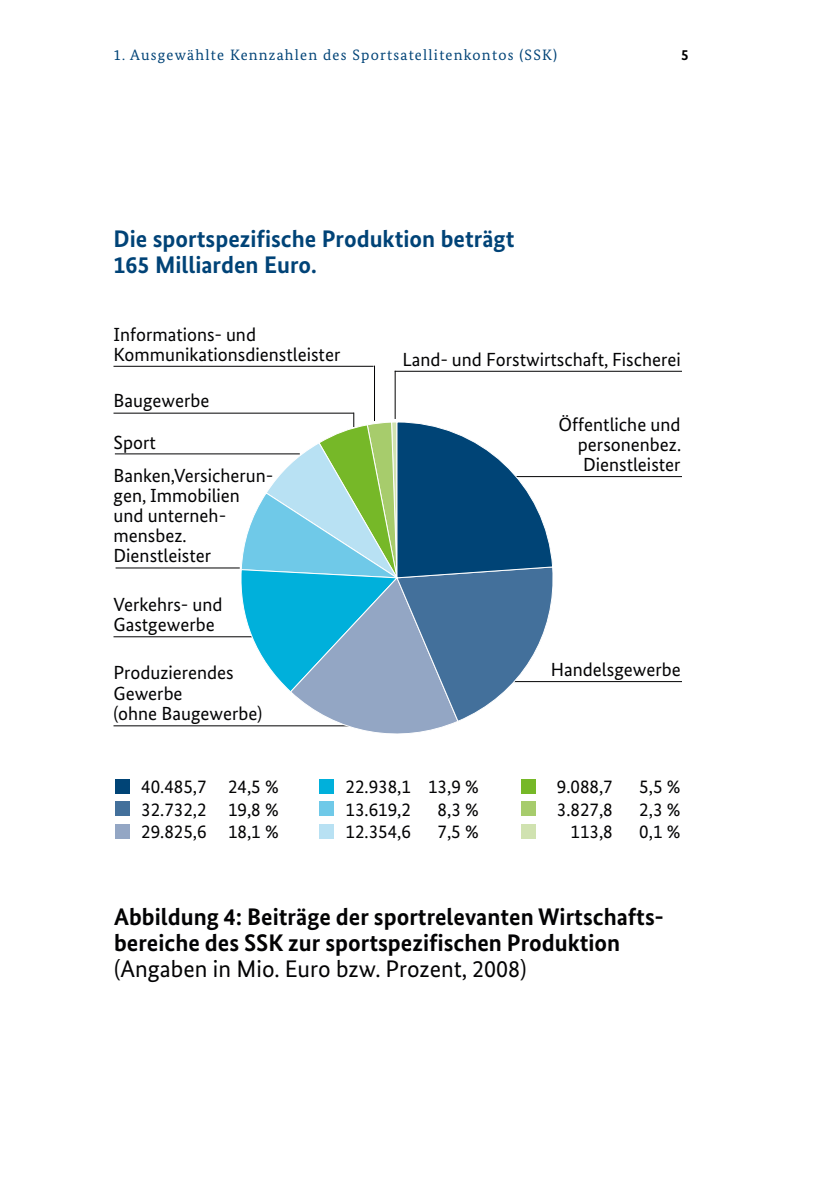
<style>
.page{position:relative;width:840px;height:1191px;background:#fff}
.page>*{position:absolute;margin:0;border:0;box-sizing:border-box;transform-origin:0 0}
.t1{font:700 24px/26px "Bundes Sans";color:#030304}
.t2{font:700 24px/26px "Bundes Sans";color:#004377}
.t3{font:24px "Bundes Sans";color:#030304}
.t4{font:19px/20px "Bundes Sans";color:#030304}
.t5{font:15px "Bundes Serif";letter-spacing:.08em;color:#004377}
.t6{font:700 15px "Bundes Sans";color:#000}
.s1{color:#fff}
</style>
<div class="page">
<hr style="left:494px;top:681px;width:186px;height:1px;background:#030304">
<hr style="left:504px;top:476px;width:176px;height:1px;background:#030304">
<hr style="left:113px;top:725px;width:301px;height:1px;background:#030304">
<hr style="left:113px;top:636px;width:149px;height:1px;background:#030304">
<hr style="left:394px;top:371px;width:286px;height:1px;background:#030304">
<hr style="left:113px;top:366px;width:260px;height:1px;background:#030304">
<hr style="left:113px;top:412px;width:240px;height:1px;background:#030304">
<hr style="left:115px;top:567px;width:124px;height:1px;background:#030304">
<hr style="left:115px;top:453px;width:184px;height:1px;background:#030304">
<hr style="left:374px;top:365px;width:1px;height:56px;background:#030304">
<svg style="left:238px;top:412px;width:319px;height:322px"></svg>
<hr style="left:394px;top:371px;width:1px;height:48px;background:#030304">
<div style="left:115px;top:779px;width:14px;height:14px;background:#004476"></div>
<div style="left:115px;top:801px;width:14px;height:14px;background:#43709b"></div>
<div style="left:115px;top:824px;width:14px;height:14px;background:#93a6c4"></div>
<div style="left:319px;top:779px;width:14px;height:14px;background:#00b0db"></div>
<div style="left:319px;top:801px;width:14px;height:14px;background:#6fc9e8"></div>
<div style="left:319px;top:824px;width:14px;height:14px;background:#b8e1f3"></div>
<div style="left:521px;top:779px;width:14px;height:14px;background:#76b828"></div>
<div style="left:521px;top:801px;width:14px;height:14px;background:#a7cc6c"></div>
<div style="left:521px;top:824px;width:14px;height:14px;background:#d0e2b0"></div>
<p class="t5" style="left:113px;top:46px;width:445px">1. Ausgewählte Kennzahlen des Sportsatellitenkontos (SSK)</p>
<p class="t6" style="left:680px;top:46px;width:9px">5</p>
<p class="t2" style="left:113px;top:225px;width:402px">Die sportspezifische Produktion beträgt<br>165 Milliarden Euro.</p>
<p class="t4" style="left:113px;top:324px;width:228px">Informations- und<br>Kommunikationsdienstleister</p>
<p class="t4" style="left:113px;top:390px;width:97px">Baugewerbe</p>
<p class="t4" style="left:113px;top:432px;width:44px">Sport</p>
<p class="t4" style="left:113px;top:466px;width:161px">Banken,Versicherun&shy;gen, Immobilien und unterneh&shy;mensbez.<br>Dienstleister</p>
<p class="t4" style="left:113px;top:594px;width:110px">Verkehrs- und<br>Gastgewerbe</p>
<p class="t4" style="left:402px;top:349px;width:280px">Land- und Forstwirtschaft, Fischerei</p>
<p class="t4" style="left:577px;top:414px;width:105px;text-align:justify;text-indent:-19px">Öffentliche und personenbez.<br>Dienstleister</p>
<p class="t4" style="left:113px;top:663px;width:122px">Produzierendes</p>
<p class="t4" style="left:550px;top:659px;width:131px">Handelsgewerbe</p>
<p class="t4" style="left:113px;top:683px;width:150px">Gewerbe<br>(ohne Baugewerbe)</p>
<p class="t4" style="left:141px;top:775px;width:139px;line-height:22.4px;text-align:justify">40.485,7 24,5 % 32.732,2 19,8 % 29.825,6 18,1 %</p>
<p class="t4" style="left:345px;top:775px;width:135px;line-height:22.4px;text-align:justify">22.938,1 13,9 % 13.619,2 <span class="s1">0</span>8,3 % 12.354,6 <span class="s1">0</span>7,5 %</p>
<p class="t4" style="left:556px;top:775px;width:125px;line-height:22.4px;text-align:right">9.088,7 <span class="s1">0</span>5,5 %<br>3.827,8 <span class="s1">0</span>2,3 %<br>113,8 <span class="s1">0</span>0,1 %</p>
<p class="t1" style="left:114px;top:903px;width:551px">Abbildung 4: Beiträge der sportrelevanten Wirtschafts&shy;bereiche des SSK zur sportspezi-schen Produktion</p>
<p class="t3" style="left:114px;top:954px;width:414px">(Angaben in Mio. Euro bzw. Prozent, 2008)</p>
</div>
